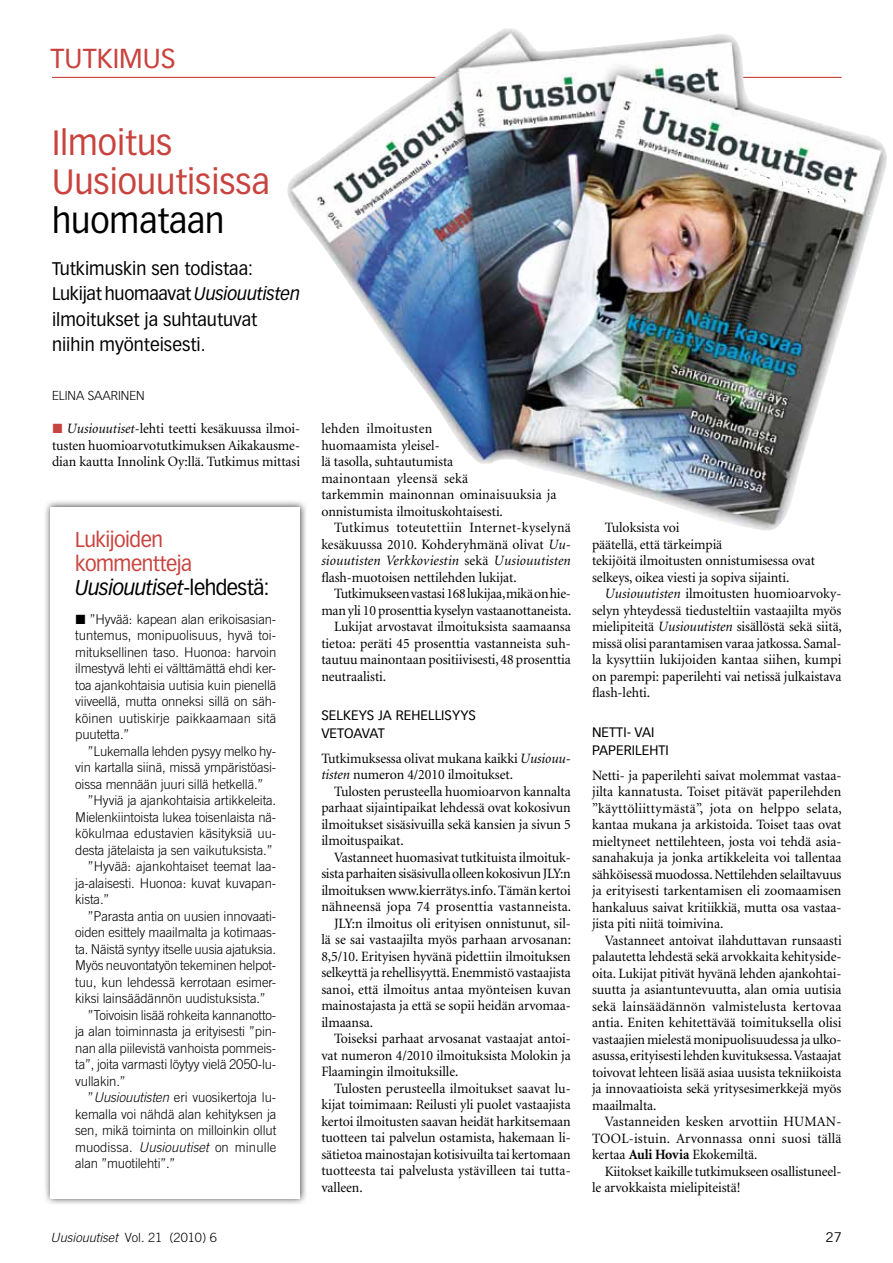
<style>
.page{position:relative;width:893px;height:1263px;background:#fff}
.page>*{position:absolute;margin:0;border:0;box-sizing:border-box;transform-origin:0 0}
.t1{font:34.5px/39px "Vectora LH";color:#c8433e}
.t2{font:34.5px "Vectora LH";color:#000}
.t3{font:27px "Vectora LH";color:#c8433e}
.t4{font:21px/24px "Vectora LH";letter-spacing:-.025em;color:#c8433e;scale:.96 1}
.t5{font:18px/25.5px "Vectora LH";color:#000}
.t6{font:14.25px/16.5px "Minion";letter-spacing:-.005em;color:#000;text-align:justify}
.t7{font:300 13.5px/16.5px "Trade Gothic";letter-spacing:-.01em;color:#000;text-align:justify}
.t8{font:13.5px/18px "Vectora LH";letter-spacing:.005em;color:#000}
.t9{font:13.5px "Trade Gothic";color:#000}
.t10{font:300 12.75px "Trade Gothic";color:#000}
.t11{font:300 12.75px "Vectora LH";color:#000}
.s1{font-style:italic}
.s2{font-family:"European Pi Three";font-size:13.5px;color:#c8433e}
.s3{font-style:italic;color:#000}
.s4{color:#000}
.s5{font-family:"European Pi Three";font-weight:400}
.s6{font-weight:700}
</style>
<div class="page">
<hr style="left:52px;top:77px;width:789px;height:1px;background:#c8433e">
<img style="left:283px;top:28px;width:604px;height:503px">
<div style="left:43px;top:500px;width:265px;height:706px;background:#000;opacity:.75"></div>
<div style="left:51px;top:507px;width:249px;height:691px;background:#fff"></div>
<h2 class="t3" style="left:51px;top:43px;width:127px">tutkimus</h2>
<h1 class="t1" style="left:52px;top:123px;width:219px">Ilmoitus<br>Uusiouutisissa</h1>
<h1 class="t2" style="left:52px;top:200px;width:174px">huomataan</h1>
<p class="t5" style="left:52px;top:256px;width:250px">Tutkimuskin sen todistaa:<br>Lukijat huomaavat <span class="s1">Uusiouutisten </span>ilmoitukset ja suhtautuvat niihin myönteisesti.</p>
<p class="t11" style="left:52px;top:388px;width:94px">ELINA SAARINEN</p>
<p class="t6" style="left:52px;top:421px;width:250px"><span class="s2">l</span> <span class="s1">Uusiouutiset</span>-lehti teetti kesäkuussa ilmoi&shy;tusten huomioarvotutkimuksen Aikakausme&shy;dian kautta Innolink Oy:llä. Tutkimus mittasi</p>
<h3 class="t4" style="left:75px;top:528px;width:204px">Lukijoiden kommentteja<br><span class="s3">Uusiouutiset</span><span class="s4">-lehdestä:</span></h3>
<p class="t7" style="left:75px;top:611px;width:203px"><span class="s5">l</span> ”Hyvää: kapean alan erikoisasian&shy;tuntemus, monipuolisuus, hyvä toi&shy;mituksellinen taso. Huonoa: harvoin ilmestyvä lehti ei välttämättä ehdi ker&shy;toa ajankohtaisia uutisia kuin pienellä viiveellä, mutta onneksi sillä on säh&shy;köinen uutiskirje paikkaamaan sitä puutetta.”</p>
<p class="t7" style="left:88px;top:742px;width:190px">”Lukemalla lehden pysyy melko hy-</p>
<p class="t7" style="left:75px;top:759px;width:203px">vin kartalla siinä, missä ympäristöasi-</p>
<p class="t7" style="left:75px;top:775px;width:190px">oissa mennään juuri sillä hetkellä.”</p>
<p class="t7" style="left:88px;top:792px;width:190px">”Hyviä ja ajankohtaisia artikkeleita.</p>
<p class="t7" style="left:75px;top:808px;width:203px">Mielenkiintoista lukea toisenlaista nä-</p>
<p class="t7" style="left:75px;top:825px;width:203px">kökulmaa edustavien käsityksiä uu-</p>
<p class="t7" style="left:75px;top:841px;width:199px">desta jätelaista ja sen vaikutuksista.”</p>
<p class="t7" style="left:88px;top:858px;width:190px">”Hyvää: ajankohtaiset teemat laa-</p>
<p class="t7" style="left:75px;top:874px;width:203px">ja-alaisesti. Huonoa: kuvat kuvapan-</p>
<p class="t7" style="left:75px;top:891px;width:36px">kista.”</p>
<p class="t7" style="left:88px;top:907px;width:190px">”Parasta antia on uusien innovaati-</p>
<p class="t7" style="left:75px;top:924px;width:203px">oiden esittely maailmalta ja kotimaas-</p>
<p class="t7" style="left:75px;top:940px;width:202px">ta. Näistä syntyy itselle uusia ajatuksia.</p>
<p class="t7" style="left:75px;top:957px;width:203px">Myös neuvontatyön tekeminen helpot-</p>
<p class="t7" style="left:75px;top:973px;width:203px">tuu, kun lehdessä kerrotaan esimer-</p>
<p class="t7" style="left:75px;top:990px;width:192px">kiksi lainsäädännön uudistuksista.”</p>
<p class="t7" style="left:88px;top:1006px;width:190px">”Toivoisin lisää rohkeita kannanotto-</p>
<p class="t7" style="left:75px;top:1023px;width:203px">ja alan toiminnasta ja erityisesti ”pin-</p>
<p class="t7" style="left:75px;top:1039px;width:203px">nan alla piilevistä vanhoista pommeis-</p>
<p class="t7" style="left:75px;top:1056px;width:203px">ta”, joita varmasti löytyy vielä 2050-lu-</p>
<p class="t7" style="left:75px;top:1072px;width:52px">vullakin.”</p>
<p class="t7" style="left:88px;top:1089px;width:190px">”<span class="s1">Uusiouutisten</span> eri vuosikertoja lu-</p>
<p class="t7" style="left:75px;top:1105px;width:203px">kemalla voi nähdä alan kehityksen ja</p>
<p class="t7" style="left:75px;top:1122px;width:203px">sen, mikä toiminta on milloinkin ollut</p>
<p class="t7" style="left:75px;top:1138px;width:203px">muodissa. <span class="s1">Uusiouutiset</span> on minulle</p>
<p class="t7" style="left:75px;top:1155px;width:102px">alan ”muotilehti”.”</p>
<p class="t6" style="left:321px;top:421px;width:237px;text-align:left">lehden ilmoitusten<br>huomaamista yleisel-<br>lä tasolla, suhtautumista<br>mainontaan yleensä sekä<br>tarkemmin mainonnan ominaisuuksia ja onnistumista ilmoituskohtaisesti.</p>
<p class="t6" style="left:321px;top:520px;width:251px;text-indent:13px">Tutkimus toteutettiin Internet-kyselynä kesäkuussa 2010. Kohderyhmänä olivat <span class="s1">Uu&shy;siouutisten Verkkoviestin</span> sekä <span class="s1">Uusiouutisten </span>flash-muotoisen nettilehden lukijat.</p>
<p class="t6" style="left:334px;top:586px;width:238px">Tutkimukseen vastasi 168 lukijaa, mikä on hie-</p>
<p class="t6" style="left:321px;top:602px;width:251px">man yli 10 prosenttia kyselyn vastaanottaneista.</p>
<p class="t6" style="left:334px;top:619px;width:238px">Lukijat arvostavat ilmoituksista saamaansa</p>
<p class="t6" style="left:321px;top:635px;width:251px">tietoa: peräti 45 prosenttia vastanneista suh-</p>
<p class="t6" style="left:321px;top:652px;width:251px">tautuu mainontaan positiivisesti, 48 prosenttia</p>
<p class="t6" style="left:321px;top:668px;width:66px">neutraalisti.</p>
<p class="t8" style="left:321px;top:706px;width:156px">Selkeys ja rehellisyys vetoavat</p>
<p class="t6" style="left:321px;top:751px;width:251px">Tutkimuksessa olivat mukana kaikki <span class="s1">Uusiouu&shy;tisten</span> numeron 4/2010 ilmoitukset.</p>
<p class="t6" style="left:321px;top:784px;width:251px;text-indent:13px">Tulosten perusteella huomioarvon kannalta parhaat sijaintipaikat lehdessä ovat kokosivun ilmoitukset sisäsivuilla sekä kansien ja sivun 5 ilmoituspaikat.</p>
<p class="t6" style="left:334px;top:850px;width:238px">Vastanneet huomasivat tutkituista ilmoituk-</p>
<p class="t6" style="left:321px;top:866px;width:251px">sista parhaiten sisäsivulla olleen kokosivun JLY:n</p>
<p class="t6" style="left:321px;top:883px;width:251px">ilmoituksen www.kierrätys.info. Tämän kertoi</p>
<p class="t6" style="left:321px;top:899px;width:251px">nähneensä jopa 74 prosenttia vastanneista.</p>
<p class="t6" style="left:334px;top:916px;width:238px">JLY:n ilmoitus oli erityisen onnistunut, sil-</p>
<p class="t6" style="left:321px;top:932px;width:251px">lä se sai vastaajilta myös parhaan arvosanan:</p>
<p class="t6" style="left:321px;top:949px;width:251px">8,5/10. Erityisen hyvänä pidettiin ilmoituksen</p>
<p class="t6" style="left:321px;top:965px;width:251px">selkeyttä ja rehellisyyttä. Enemmistö vastaajista</p>
<p class="t6" style="left:321px;top:982px;width:251px">sanoi, että ilmoitus antaa myönteisen kuvan</p>
<p class="t6" style="left:321px;top:998px;width:251px">mainostajasta ja että se sopii heidän arvomaa-</p>
<p class="t6" style="left:321px;top:1015px;width:53px">ilmaansa.</p>
<p class="t6" style="left:334px;top:1031px;width:238px">Toiseksi parhaat arvosanat vastaajat antoi-</p>
<p class="t6" style="left:321px;top:1048px;width:251px">vat numeron 4/2010 ilmoituksista Molokin ja</p>
<p class="t6" style="left:321px;top:1064px;width:139px">Flaamingin ilmoituksille.</p>
<p class="t6" style="left:334px;top:1081px;width:238px">Tulosten perusteella ilmoitukset saavat lu-</p>
<p class="t6" style="left:321px;top:1097px;width:251px">kijat toimimaan: Reilusti yli puolet vastaajista</p>
<p class="t6" style="left:321px;top:1114px;width:251px">kertoi ilmoitusten saavan heidät harkitsemaan</p>
<p class="t6" style="left:321px;top:1130px;width:251px">tuotteen tai palvelun ostamista, hakemaan li-</p>
<p class="t6" style="left:321px;top:1147px;width:251px">sätietoa mainostajan kotisivuilta tai kertomaan</p>
<p class="t6" style="left:321px;top:1163px;width:251px">tuotteesta tai palvelusta ystävilleen tai tutta-</p>
<p class="t6" style="left:321px;top:1180px;width:43px">valleen.</p>
<p class="t6" style="left:592px;top:520px;width:225px;text-align:left;text-indent:13px">Tuloksista voi<br>päätellä, että tärkeimpiä<br>tekijöitä ilmoitusten onnistumisessa ovat selkeys, oikea viesti ja sopiva sijainti.</p>
<p class="t6" style="left:592px;top:586px;width:251px;text-indent:13px"><span class="s1">Uusiouutisten</span> ilmoitusten huomioarvoky&shy;selyn yhteydessä tiedusteltiin vastaajilta myös mielipiteitä <span class="s1">Uusiouutisten</span> sisällöstä sekä siitä, missä olisi parantamisen varaa jatkossa. Samal&shy;la kysyttiin lukijoiden kantaa siihen, kumpi on parempi: paperilehti vai netissä julkaistava flash-lehti.</p>
<p class="t8" style="left:592px;top:723px;width:73px">Netti - vai paperilehti</p>
<p class="t6" style="left:592px;top:767px;width:251px">Netti- ja paperilehti saivat molemmat vastaa&shy;jilta kannatusta. Toiset pitävät paperilehden ”käyttöliittymästä”, jota on helppo selata, kantaa mukana ja arkistoida. Toiset taas ovat mieltyneet nettilehteen, josta voi tehdä asia&shy;sanahakuja ja jonka artikkeleita voi tallentaa sähköisessä muodossa. Nettilehden selailtavuus ja erityisesti tarkentamisen eli zoomaamisen hankaluus saivat kritiikkiä, mutta osa vastaa&shy;jista piti niitä toimivina.</p>
<p class="t6" style="left:592px;top:932px;width:251px;text-indent:13px">Vastanneet antoivat ilahduttavan runsaasti palautetta lehdestä sekä arvokkaita kehityside&shy;oita. Lukijat pitivät hyvänä lehden ajankohtai&shy;suutta ja asiantuntevuutta, alan omia uutisia sekä lainsäädännön valmistelusta kertovaa antia. Eniten kehitettävää toimituksella olisi vastaajien mielestä monipuolisuudessa ja ulko&shy;asussa, erityisesti lehden kuvituksessa. Vastaajat toivovat lehteen lisää asiaa uusista tekniikoista ja innovaatioista sekä yritysesimerkkejä myös maailmalta.</p>
<p class="t6" style="left:592px;top:1114px;width:251px;text-indent:13px">Vastanneiden kesken arvottiin HUMAN-TOOL-istuin. Arvonnassa onni suosi tällä kertaa <span class="s6">Auli Hovia</span> Ekokemiltä.</p>
<p class="t6" style="left:592px;top:1163px;width:251px;text-indent:13px">Kiitokset kaikille tutkimukseen osallistuneel&shy;le arvokkaista mielipiteistä!</p>
<p class="t10" style="left:51px;top:1229px;width:168px"><span class="s1">Uusiouutiset</span> Vol. 21 (2010) 6</p>
<p class="t9" style="left:826px;top:1228px;width:18px">27</p>
</div>
